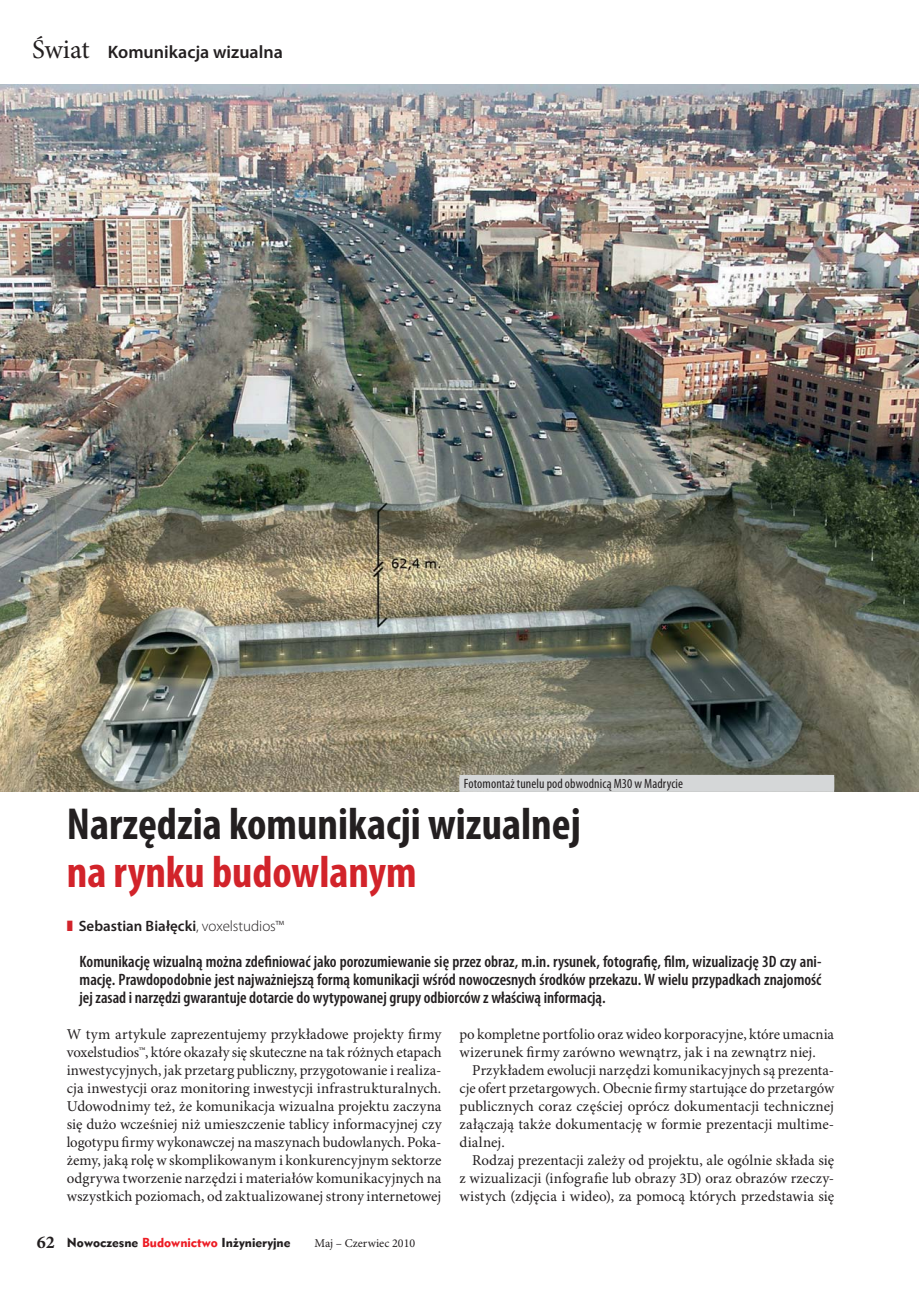
<style>
.page{position:relative;width:919px;height:1289px;background:#fff}
.page>*{position:absolute;margin:0;border:0;box-sizing:border-box;transform-origin:0 0}
.t1{font:700 condensed 45px "Myriad Pro";color:#231f20}
.t2{font:700 condensed 45px "Myriad Pro";color:#d2232a}
.t3{font:600 18px "Myriad Pro";color:#231f20}
.t4{font:600 condensed 16.5px/18px "Myriad Pro";color:#231f20;text-align:justify}
.t5{font:15px/18px "Minion Pro";color:#231f20;text-align:justify}
.t6{font:600 15px "Myriad Pro";letter-spacing:.005em;color:#231f20}
.t7{font:condensed 13.5px "Myriad Pro";letter-spacing:.005em;color:#231f20}
.t8{font:12px "Geometr 415 Blk PL";color:#231f20}
.t9{font:12px "Minion Pro";color:#231f20}
.s1{font-family:"Minion Pro";font-weight:400;font-size:27px}
.s2{color:#d2232a}
.s3{font-weight:300}
.s4{font-family:"Minion Pro";font-weight:700;font-size:18px}
.s5{color:#ed1c24}
</style>
<div class="page">
<img style="left:0;top:85px;width:918px;height:706px">
<div style="left:459px;top:777px;width:375px;height:15px;background:#d5d7d8"></div>
<div style="left:459px;top:775px;width:375px;height:15px;background:#d5d7d8"></div>
<p class="t3" style="left:32px;top:45px;width:252px"><span class="s1">Świat</span> Komunikacja wizualna</p>
<p class="t7" style="left:463px;top:778px;width:221px">Fotomontaż tunelu pod obwodnicą M30 w Madrycie</p>
<h1 class="t1" style="left:67px;top:806px;width:515px">Narzędzia komunikacji wizualnej</h1>
<h1 class="t2" style="left:67px;top:854px;width:351px">na rynku budowlanym</h1>
<p class="t6" style="left:67px;top:920px;width:219px"><span class="s2">❚</span> Sebastian Białęcki<span class="s3">, voxelstudios™</span></p>
<p class="t4" style="left:80px;top:954px;width:743px">Komunikację wizualną można zdefiniować jako porozumiewanie się przez obraz, m.in. rysunek, fotografię, film, wizualizację 3D czy ani&shy;mację. Prawdopodobnie jest najważniejszą formą komunikacji wśród nowoczesnych środków przekazu. W wielu przypadkach znajomość jej zasad i narzędzi gwarantuje dotarcie do wytypowanej grupy odbiorców z właściwą informacją.</p>
<p class="t5" style="left:67px;top:1026px;width:376px">W tym artykule zaprezentujemy przykładowe projekty firmy voxelstudios™, które okazały się skuteczne na tak różnych etapach inwestycyjnych, jak przetarg publiczny, przygotowanie i realiza&shy;cja inwestycji oraz monitoring inwestycji infrastrukturalnych.<br>Udowodnimy też, że komunikacja wizualna projektu zaczyna się dużo wcześniej niż umieszczenie tablicy informacyjnej czy logotypu firmy wykonawczej na maszynach budowlanych. Poka&shy;żemy, jaką rolę w skomplikowanym i konkurencyjnym sektorze odgrywa tworzenie narzędzi i materiałów komunikacyjnych na wszystkich poziomach, od zaktualizowanej strony internetowej</p>
<p class="t5" style="left:459px;top:1026px;width:376px">po kompletne portfolio oraz wideo korporacyjne, które umacnia wizerunek firmy zarówno wewnątrz, jak i na zewnątrz niej.</p>
<p class="t5" style="left:459px;top:1062px;width:376px;text-indent:13px">Przykładem ewolucji narzędzi komunikacyjnych są prezenta&shy;cje ofert przetargowych. Obecnie firmy startujące do przetargów publicznych coraz częściej oprócz dokumentacji technicznej załączają także dokumentację w formie prezentacji multime&shy;dialnej.</p>
<p class="t5" style="left:459px;top:1152px;width:376px;text-indent:13px">Rodzaj prezentacji zależy od projektu, ale ogólnie składa się z wizualizacji (infografie lub obrazy 3D) oraz obrazów rzeczy&shy;wistych (zdjęcia i wideo), za pomocą których przedstawia się</p>
<p class="t8" style="left:37px;top:1236px;width:255px"><span class="s4">62</span> Nowoczesne <span class="s5">Budownictwo</span> Inżynieryjne</p>
<p class="t9" style="left:314px;top:1238px;width:102px">Maj – Czerwiec 2010</p>
</div>
